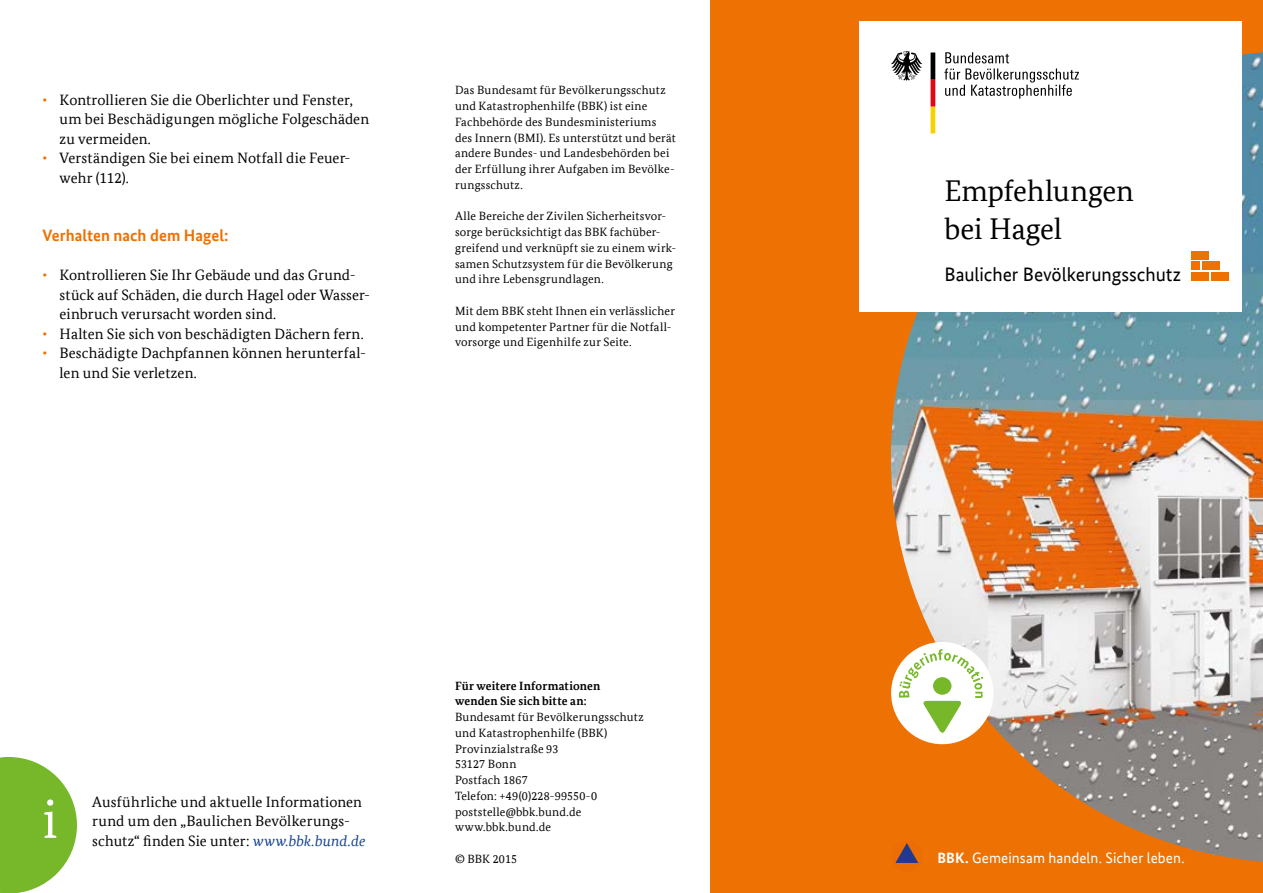
<style>
.page{position:relative;width:1263px;height:893px;background:#fff}
.page>*{position:absolute;margin:0;border:0;box-sizing:border-box;transform-origin:0 0}
.t1{font:54px "Bundes Serif Office";color:#fff}
.t2{font:30px/37.5px "Bundes Serif Office";letter-spacing:-.005em;color:#000}
.t3{font:19.5px "Bundes Sans Office";letter-spacing:-.005em;color:#000}
.t4{font:700 16.5px "Bundes Sans Office";letter-spacing:.005em;color:#ee7203}
.t5{font:15px/19.5px "Bundes Serif Office";letter-spacing:.005em;color:#000}
.t6{font:15px "Bundes Sans Office";letter-spacing:.005em;color:#fff}
.t7{font:12px/15.8px "Bundes Serif Office";letter-spacing:.015em;color:#000}
.t8{font:700 12px/15.8px "Bundes Serif Office";letter-spacing:.01em;color:#000}
.s1{color:#ee7203}
.s2{font-style:italic;color:#164194}
.s3{font-weight:700}
</style>
<div class="page">
<div style="left:710px;top:0;width:553px;height:893px;background:#ee7203"></div>
<img style="left:891px;top:52px;width:372px;height:810px">
<div style="left:859px;top:21px;width:383px;height:290px;background:#fff"></div>
<svg style="left:891px;top:51px;width:31px;height:30px"></svg>
<svg style="left:930px;top:53px;width:5px;height:81px"></svg>
<svg style="left:944px;top:52px;width:135px;height:47px"></svg>
<div style="left:891px;top:642px;width:102px;height:102px;background:#fff;border-radius:50%"></div>
<svg style="left:899px;top:649px;width:84px;height:86px"></svg>
<div style="left:891px;top:840px;width:32px;height:32px;background:#ed6d05;border-radius:50%"></div>
<svg style="left:895px;top:843px;width:23px;height:20px"></svg>
<svg style="left:0;top:757px;width:77px;height:136px"></svg>
<div style="left:1211px;top:272px;width:17px;height:9px;background:#ee7203"></div>
<div style="left:1191px;top:272px;width:18px;height:9px;background:#ee7203"></div>
<div style="left:1202px;top:262px;width:17px;height:8px;background:#ee7203"></div>
<div style="left:1191px;top:262px;width:9px;height:8px;background:#ee7203"></div>
<div style="left:1191px;top:251px;width:18px;height:9px;background:#ee7203"></div>
<p class="t5" style="left:60px;top:90px;width:311px;text-indent:-17px"><span class="s1">•</span> Kontrollieren Sie die Oberlichter und Fenster, um bei Beschädigungen mögliche Folgeschäden zu vermeiden.</p>
<p class="t5" style="left:60px;top:148px;width:292px;text-indent:-17px"><span class="s1">•</span> Verständigen Sie bei einem Notfall die Feuer&shy;wehr (112).</p>
<h3 class="t4" style="left:43px;top:226px;width:188px">Verhalten nach dem Hagel:</h3>
<p class="t5" style="left:60px;top:265px;width:312px;text-indent:-17px"><span class="s1">•</span> Kontrollieren Sie Ihr Gebäude und das Grund&shy;stück auf Schäden, die durch Hagel oder Wasser&shy;einbruch verursacht worden sind.</p>
<p class="t5" style="left:43px;top:324px;width:323px"><span class="s1">•</span> Halten Sie sich von beschädigten Dächern fern.</p>
<p class="t5" style="left:60px;top:343px;width:308px;text-indent:-17px"><span class="s1">•</span> Beschädigte Dachpfannen können herunterfal&shy;len und Sie verletzen.</p>
<p class="t7" style="left:455px;top:82px;width:222px">Das Bundesamt für Bevölkerungsschutz und Katastrophenhilfe (BBK) ist eine Fachbehörde des Bundesministeriums des Innern (BMI). Es unterstützt und berät andere Bundes- und Landesbehörden bei der Erfüllung ihrer Aufgaben im Bevölke&shy;rungsschutz.</p>
<p class="t7" style="left:455px;top:208px;width:223px">Alle Bereiche der Zivilen Sicherheitsvor&shy;sorge berücksichtigt das BBK fachüber&shy;greifend und verknüpft sie zu einem wirk&shy;samen Schutzsystem für die Bevölkerung und ihre Lebensgrundlagen.</p>
<p class="t7" style="left:455px;top:303px;width:221px">Mit dem BBK steht Ihnen ein verlässlicher und kompetenter Partner für die Notfall&shy;vorsorge und Eigenhilfe zur Seite.</p>
<h1 class="t1" style="left:43px;top:788px;width:17px">i</h1>
<p class="t5" style="left:92px;top:792px;width:275px">Ausführliche und aktuelle Informationen rund um den „Baulichen Bevölkerungs&shy;schutz“ finden Sie unter: <span class="s2">www.bbk.bund.de</span></p>
<p class="t8" style="left:455px;top:678px;width:147px">Für weitere Informationen wenden Sie sich bitte an:</p>
<p class="t7" style="left:455px;top:709px;width:190px">Bundesamt für Bevölkerungsschutz und Katastrophenhilfe (BBK)<br>Provinzialstraße 93<br>53127 Bonn<br>Postfach 1867<br>Telefon: +49(0)228-99550-0 poststelle@bbk.bund.de www.bbk.bund.de</p>
<p class="t7" style="left:455px;top:851px;width:64px">© BBK 2015</p>
<h2 class="t2" style="left:944px;top:172px;width:191px">Empfehlungen bei Hagel</h2>
<h3 class="t3" style="left:944px;top:263px;width:238px">Baulicher Bevölkerungsschutz</h3>
<p class="t6" style="left:937px;top:850px;width:249px"><span class="s3">BBK.</span> Gemeinsam handeln. Sicher leben.</p>
</div>
